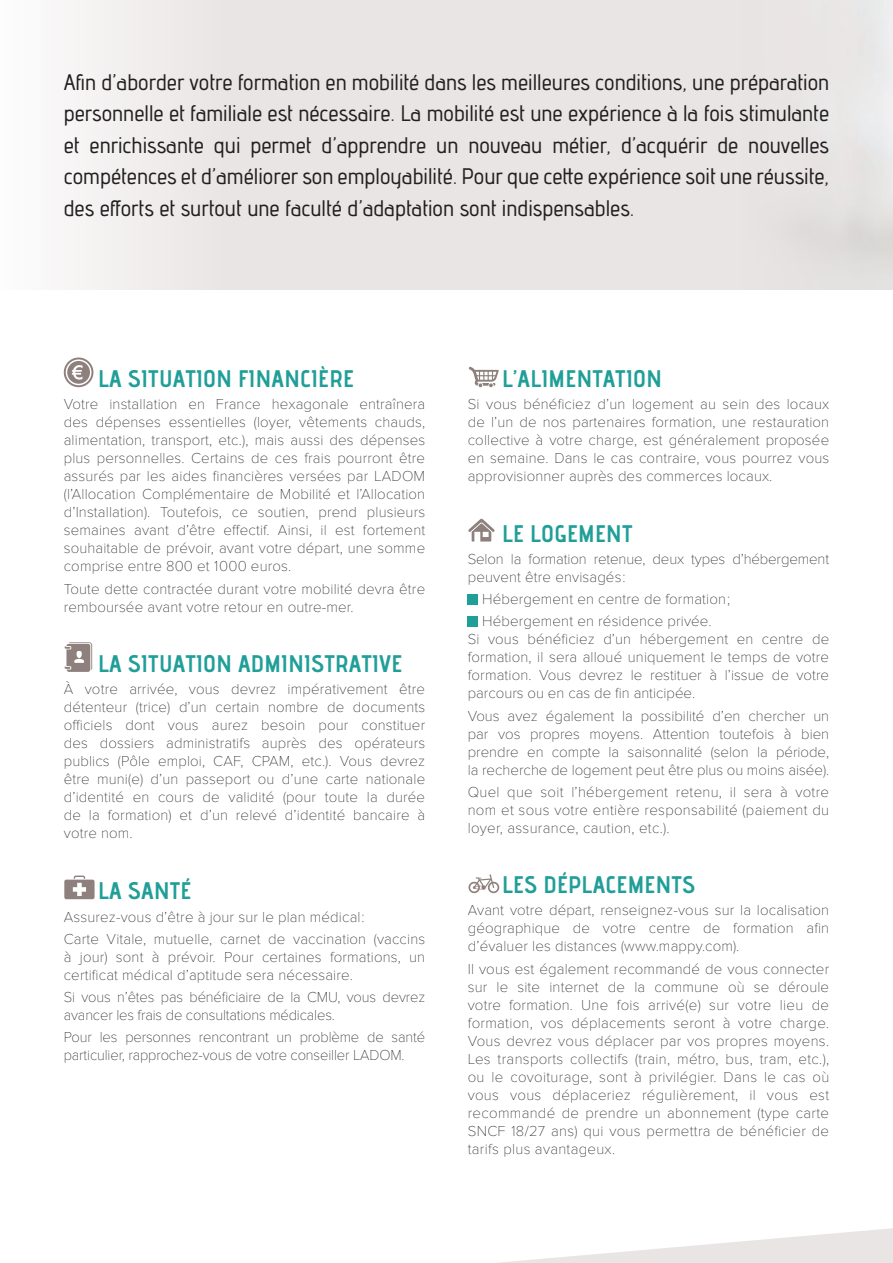
<style>
.page{position:relative;width:893px;height:1263px;background:#fff}
.page>*{position:absolute;margin:0;border:0;box-sizing:border-box;transform-origin:0 0}
.t1{font:24px "advent Bd 3";letter-spacing:.01em;color:#209e98}
.t2{font:22.5px/31.5px "advent Bd 1";color:#231f20;text-align:justify}
.t3{font:100 15px/18px "Proxima Nova T";letter-spacing:.01em;color:#231f20;text-align:justify}
.t4{font:100 15px/18px "Proxima Nova T";letter-spacing:-.01em;color:#231f20}
</style>
<div class="page">
<svg style="left:76px;top:0;width:666px;height:289px;background:#eae6e5"></svg>
<svg style="left:64px;top:357px;width:29px;height:30px"></svg>
<svg style="left:65px;top:642px;width:27px;height:30px"></svg>
<svg style="left:64px;top:875px;width:31px;height:24px"></svg>
<svg style="left:469px;top:367px;width:30px;height:20px"></svg>
<svg style="left:468px;top:519px;width:27px;height:22px"></svg>
<div style="left:468px;top:594px;width:10px;height:10px;background:#209e98"></div>
<div style="left:468px;top:616px;width:10px;height:10px;background:#209e98"></div>
<svg style="left:468px;top:874px;width:31px;height:19px"></svg>
<svg style="left:498px;top:1228px;width:395px;height:35px"></svg>
<p class="t2" style="left:64px;top:65px;width:767px">Afin d’aborder votre formation en mobilité dans les meilleures conditions, une préparation personnelle et familiale est nécessaire. La mobilité est une expérience à la fois stimulante et enrichissante qui permet d’apprendre un nouveau métier, d’acquérir de nouvelles compétences et d’améliorer son employabilité. Pour que cette expérience soit une réussite, des efforts et surtout une faculté d’adaptation sont indispensables.</p>
<h1 class="t1" style="left:98px;top:364px;width:258px">LA SITUATION FINANCIÈRE</h1>
<p class="t3" style="left:64px;top:396px;width:363px">Votre installation en France hexagonale entraînera des dépenses essentielles (loyer, vêtements chauds, alimentation, transport, etc.), mais aussi des dépenses plus personnelles. Certains de ces frais pourront être assurés par les aides financières versées par LADOM (l’Allocation Complémentaire de Mobilité et l’Allocation d’Installation). Toutefois, ce soutien, prend plusieurs semaines avant d’être effectif. Ainsi, il est fortement souhaitable de prévoir, avant votre départ, une somme comprise entre 800 et 1 000 euros.</p>
<p class="t3" style="left:64px;top:580px;width:363px">Toute dette contractée durant votre mobilité devra être remboursée avant votre retour en outre-mer.</p>
<h1 class="t1" style="left:98px;top:649px;width:306px">LA SITUATION ADMINISTRATIVE</h1>
<p class="t3" style="left:64px;top:680px;width:363px">À votre arrivée, vous devrez impérativement être détenteur (trice) d’un certain nombre de documents officiels dont vous aurez besoin pour constituer des dossiers administratifs auprès des opérateurs publics (Pôle emploi, CAF, CPAM, etc.). Vous devrez être muni(e) d’un passeport ou d’une carte nationale d’identité en cours de validité (pour toute la durée de la formation) et d’un relevé d’identité bancaire à votre nom.</p>
<h1 class="t1" style="left:98px;top:876px;width:95px">LA SANTÉ</h1>
<p class="t3" style="left:64px;top:905px;width:363px;line-height:22.2px">Assurez-vous d’être à jour sur le plan médical :<br>Carte Vitale, mutuelle, carnet de vaccination (vaccins</p>
<p class="t3" style="left:64px;top:948px;width:363px">à jour) sont à prévoir. Pour certaines formations, un certificat médical d’aptitude sera nécessaire.</p>
<p class="t4" style="left:64px;top:988px;width:363px">Si vous n’êtes pas bénéficiaire de la CMU, vous devrez avancer les frais de consultations médicales.</p>
<p class="t4" style="left:64px;top:1028px;width:363px">Pour les personnes rencontrant un problème de santé particulier, rapprochez-vous de votre conseiller LADOM.</p>
<h1 class="t1" style="left:502px;top:364px;width:161px">L’ALIMENTATION</h1>
<p class="t3" style="left:468px;top:396px;width:363px">Si vous bénéficiez d’un logement au sein des locaux de l’un de nos partenaires formation, une restauration collective à votre charge, est généralement proposée en semaine. Dans le cas contraire, vous pourrez vous approvisionner auprès des commerces locaux.</p>
<h1 class="t1" style="left:502px;top:518px;width:132px">LE LOGEMENT</h1>
<p class="t4" style="left:468px;top:550px;width:363px">Selon la formation retenue, deux types d’hébergement peuvent être envisagés :</p>
<p class="t3" style="left:482px;top:588px;width:250px;line-height:22.2px">Hébergement en centre de formation ;<br>Hébergement en résidence privée.</p>
<p class="t3" style="left:468px;top:630px;width:363px">Si vous bénéficiez d’un hébergement en centre de formation, il sera alloué uniquement le temps de votre formation. Vous devrez le restituer à l’issue de votre parcours ou en cas de fin anticipée.</p>
<p class="t3" style="left:468px;top:707px;width:363px">Vous avez également la possibilité d’en chercher un par vos propres moyens. Attention toutefois à bien prendre en compte la saisonnalité (selon la période, la recherche de logement peut être plus ou moins aisée).</p>
<p class="t3" style="left:468px;top:783px;width:363px">Quel que soit l’hébergement retenu, il sera à votre nom et sous votre entière responsabilité (paiement du loyer, assurance, caution, etc.).</p>
<h1 class="t1" style="left:502px;top:870px;width:195px">LES DÉPLACEMENTS</h1>
<p class="t3" style="left:468px;top:901px;width:363px">Avant votre départ, renseignez-vous sur la localisation géographique de votre centre de formation afin d’évaluer les distances (www.mappy.com).</p>
<p class="t3" style="left:468px;top:960px;width:363px">Il vous est également recommandé de vous connecter sur le site internet de la commune où se déroule votre formation. Une fois arrivé(e) sur votre lieu de formation, vos déplacements seront à votre charge.<br>Vous devrez vous déplacer par vos propres moyens.<br>Les transports collectifs (train, métro, bus, tram, etc.), ou le covoiturage, sont à privilégier. Dans le cas où vous vous déplaceriez régulièrement, il vous est recommandé de prendre un abonnement (type carte SNCF 18/27 ans) qui vous permettra de bénéficier de tarifs plus avantageux.</p>
</div>
